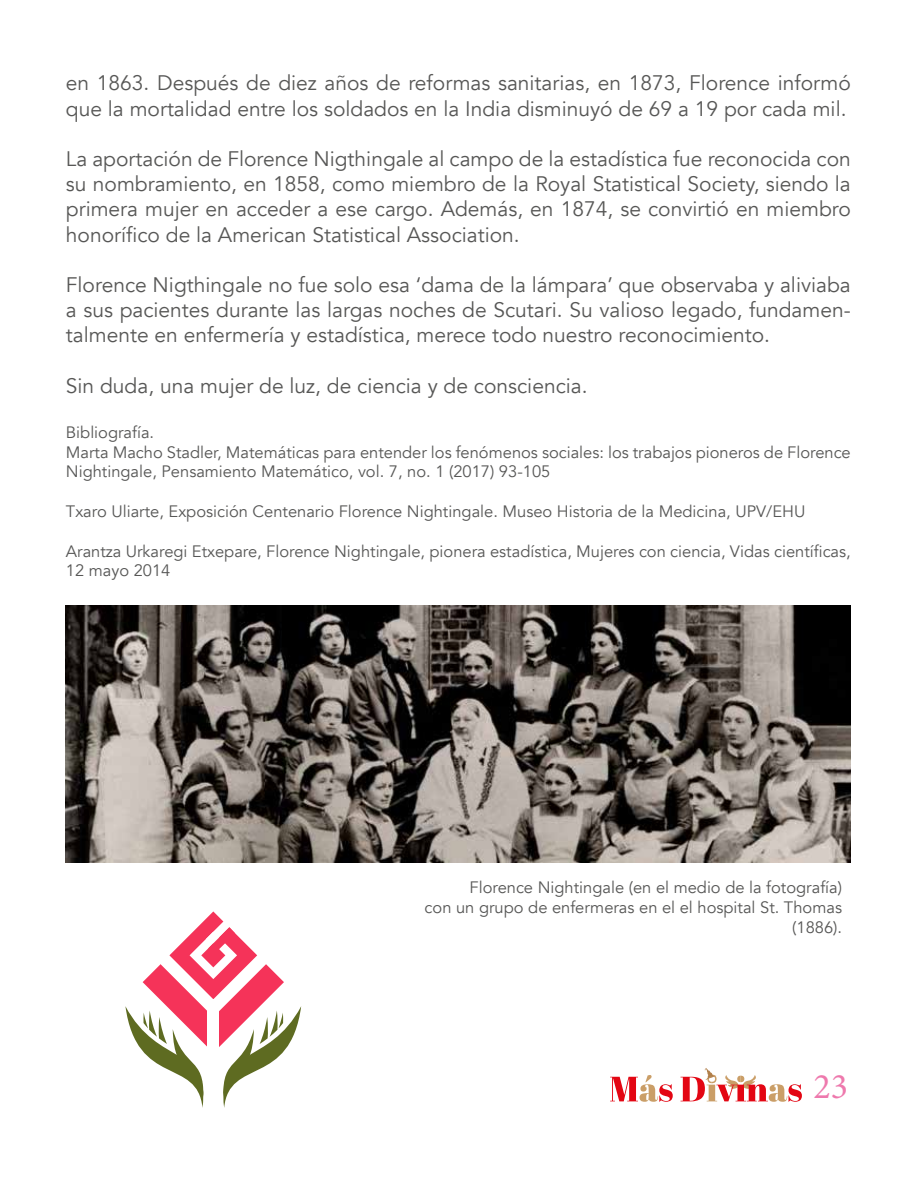
<style>
.page{position:relative;width:918px;height:1188px;background:#fff}
.page>*{position:absolute;margin:0;border:0;box-sizing:border-box;transform-origin:0 0}
.t1{font:36px "Minion Pro";color:#ee79ad}
.t2{font:21px/25.2px "Avenir";color:#575756;text-align:justify}
.t3{font:16.5px/19.8px "Avenir";color:#575756}
</style>
<div class="page">
<svg style="left:610px;top:1075px;width:63px;height:27px"></svg>
<svg style="left:681px;top:1068px;width:121px;height:34px"></svg>
<img style="left:66px;top:605px;width:785px;height:257px">
<svg style="left:125px;top:911px;width:176px;height:197px"></svg>
<p class="t2" style="left:66px;top:71px;width:786px">en 1863. Después de diez años de reformas sanitarias, en 1873, Florence informó que la mortalidad entre los soldados en la India disminuyó de 69 a 19 por cada mil.</p>
<p class="t2" style="left:66px;top:146px;width:787px">La aportación de Florence Nigthingale al campo de la estadística fue reconocida con su nombramiento, en 1858, como miembro de la Royal Statistical Society, siendo la primera mujer en acceder a ese cargo. Además, en 1874, se convirtió en miembro honorífico de la American Statistical Association.</p>
<p class="t2" style="left:66px;top:272px;width:786px">Florence Nigthingale no fue solo esa ‘dama de la lámpara’ que observaba y aliviaba a sus pacientes durante las largas noches de Scutari. Su valioso legado, fundamen&shy;talmente en enfermería y estadística, merece todo nuestro reconocimiento.</p>
<p class="t2" style="left:66px;top:373px;width:523px">Sin duda, una mujer de luz, de ciencia y de consciencia.</p>
<p class="t3" style="left:66px;top:422px;width:786px">Bibliografía.<br>Marta Macho Stadler, Matemáticas para entender los fenómenos sociales: los trabajos pioneros de Florence<br>Nightingale, Pensamiento Matemático, vol. 7, no. 1 (2017) 93-105</p>
<p class="t3" style="left:66px;top:502px;width:741px">Txaro Uliarte, Exposición Centenario Florence Nightingale. Museo Historia de la Medicina, UPV/EHU</p>
<p class="t3" style="left:66px;top:541px;width:786px">Arantza Urkaregi Etxepare, Florence Nightingale, pionera estadística, Mujeres con ciencia, Vidas científicas,<br>12 mayo 2014</p>
<p class="t3" style="left:425px;top:878px;width:419px;text-align:right">Florence Nightingale (en el medio de la fotografía)<br>con un grupo de enfermeras en el el hospital St. Thomas (1886).</p>
<h1 class="t1" style="left:814px;top:1063px;width:36px">23</h1>
</div>
